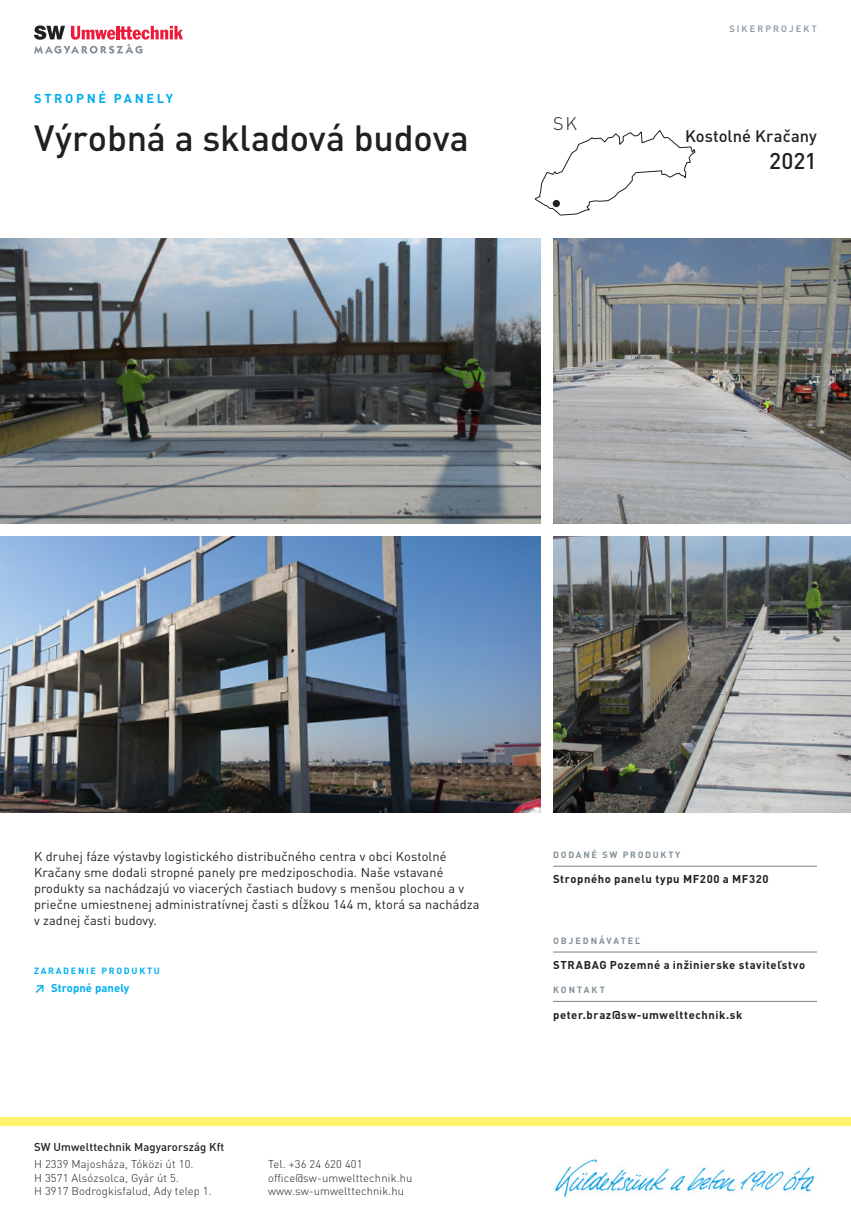
<style>
.page{position:relative;width:851px;height:1221px;background:#fff}
.page>*{position:absolute;margin:0;border:0;box-sizing:border-box;transform-origin:0 0}
.Referenz_Titel{font:500 36px "DIN Pro";letter-spacing:-.005em;color:#231f20}
.Ort_Datum{font:500 22.5px "DIN Pro";color:#231f20}
.t1{font:300 18px "DIN Pro";color:#231f20}
.Ort_Datum-2{font:500 16.5px "DIN Pro";letter-spacing:.005em;color:#231f20}
.Fliesstext_Info{font:12.75px/16.2px "DIN Pro";letter-spacing:.01em;color:#231f20}
.Produktkategorie{font:700 12.75px "DIN Pro";letter-spacing:.205em;color:#00aeef}
.t2{font:300 11.25px/13.5px "DIN Pro";letter-spacing:.01em;color:#231f20}
.Referenz_Fact_Inhalt{font:700 11.25px "DIN Pro";letter-spacing:.05em;color:#231f20}
.t3{font:500 11.25px "DIN Pro";letter-spacing:.01em;color:#231f20}
.t4{font:700 11.25px "DIN Pro";letter-spacing:.01em;color:#00aeef}
.Referenz_Fact_H4{font:700 9px "DIN Pro";letter-spacing:.215em;color:#828f96}
.Produktverweis_H3{font:700 9px "DIN Pro";letter-spacing:.19em;color:#00aeef}
.Referenz_Facts_H3{font:700 9px "DIN Pro";letter-spacing:.19em;color:#828f96}
.t5{font:500 9px "DIN Pro";letter-spacing:.24em;color:#828f96}
</style>
<div class="page">
<img style="left:0;top:238px;width:540px;height:285px">
<img style="left:553px;top:536px;width:297px;height:276px">
<img style="left:553px;top:238px;width:297px;height:285px">
<img style="left:0;top:536px;width:540px;height:276px">
<div style="left:0;top:1117px;width:850px;height:8px;background:#fff46d"></div>
<svg style="left:34px;top:25px;width:149px;height:29px"></svg>
<svg style="left:534px;top:130px;width:161px;height:86px"></svg>
<hr style="left:553px;top:865px;width:263px;height:1px;background:#828f96">
<hr style="left:553px;top:951px;width:263px;height:1px;background:#828f96">
<hr style="left:553px;top:1000px;width:263px;height:1px;background:#828f96">
<img style="left:555px;top:1159px;width:260px;height:37px">
<div style="left:552px;top:200px;width:8px;height:7px;background:#231f20;border-radius:50%"></div>
<p class="t5" style="left:729px;top:23px;width:89px">SIKERPROJEKT</p>
<p class="Produktkategorie" style="left:34px;top:90px;width:141px">STROPNÉ PANELY</p>
<p class="Referenz_Titel" style="left:34px;top:114px;width:436px">Výrobná a skladová budova</p>
<p class="Ort_Datum-2" style="left:685px;top:125px;width:133px">Kostolné Kračany</p>
<h3 class="t1" style="left:553px;top:111px;width:25px">SK</h3>
<p class="Ort_Datum" style="left:769px;top:146px;width:49px">2021</p>
<p class="Fliesstext_Info" style="left:34px;top:847px;width:447px">K druhej fáze výstavby logistického distribučného centra v obci Kostolné Kračany sme dodali stropné panely pre medziposchodia. Naše vstavané produkty sa nachádzajú vo viacerých častiach budovy s menšou plochou a v priečne umiestnenej administratívnej časti s dĺžkou 144 m, ktorá sa nachádza v zadnej časti budovy.</p>
<p class="Produktverweis_H3" style="left:34px;top:964px;width:127px">ZARADENIE PRODUKTU</p>
<p class="t4" style="left:34px;top:980px;width:97px">↗ Stropné panely</p>
<p class="t3" style="left:34px;top:1138px;width:192px">SW Umwelttechnik Magyarország Kft</p>
<p class="t2" style="left:34px;top:1157px;width:179px">H 2339 Majosháza, Tóközi út 10.<br>H 3571 Alsózsolca, Gyár út 5.<br>H 3917 Bodrogkisfalud, Ady telep 1.</p>
<p class="t2" style="left:268px;top:1157px;width:146px">Tel. +36 24 620 401 office@sw-umwelttechnik.hu www.sw-umwelttechnik.hu</p>
<p class="Referenz_Facts_H3" style="left:553px;top:848px;width:129px">DODANÉ SW PRODUKTY</p>
<p class="Referenz_Fact_Inhalt" style="left:553px;top:871px;width:217px">Stropného panelu typu MF200 a MF320</p>
<p class="Referenz_Fact_H4" style="left:553px;top:934px;width:89px">OBJEDNÁVATEĽ</p>
<p class="Referenz_Fact_Inhalt" style="left:553px;top:957px;width:253px">STRABAG Pozemné a inžinierske staviteľstvo</p>
<p class="Referenz_Fact_H4" style="left:553px;top:983px;width:53px">KONTAKT</p>
<p class="Referenz_Fact_Inhalt" style="left:553px;top:1006px;width:191px">peter.braz@sw-umwelttechnik.sk</p>
</div>
